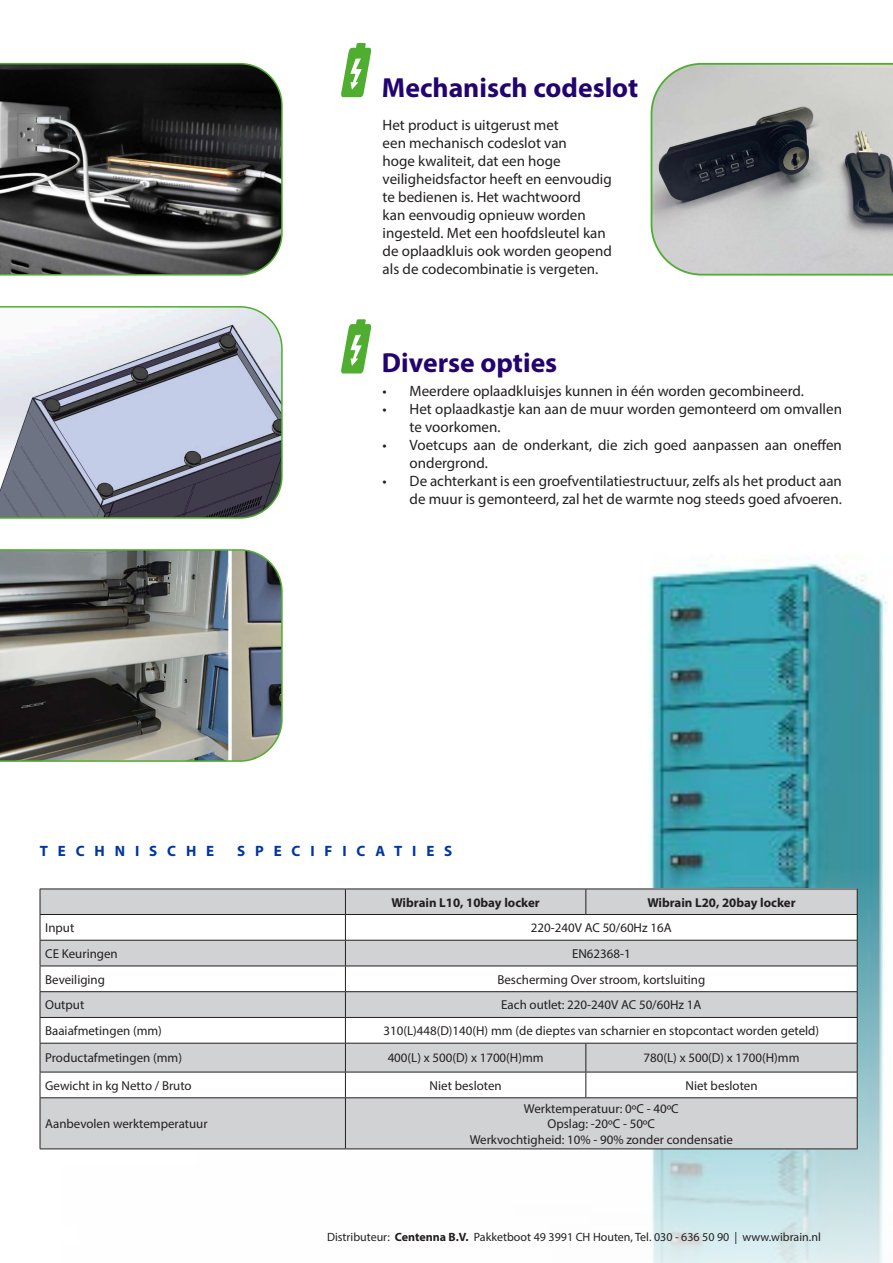
<style>
.page{position:relative;width:893px;height:1263px;background:#fff}
.page>*{position:absolute;margin:0;border:0;box-sizing:border-box;transform-origin:0 0}
.Kop_titel{font:700 27.6px "Myriad Pro";color:#22036f}
.Platte_tekst{font:15px/18px "Myriad Pro";color:#231f20}
.Intro{font:700 15px "Myriad Pro";letter-spacing:.66em;color:#0036a0}
.Platte_tekst-2{font:12.9px "Myriad Pro";color:#231f20}
.Platte_tekst-3{font:700 12.9px "Myriad Pro";color:#231f20}
.Platte_tekst-4{font:12px "Myriad Pro";color:#231f20}
.s1{font-weight:700}
</style>
<div class="page">
<img style="left:61px;top:558px;width:826px;height:705px">
<svg style="left:0;top:63px;width:283px;height:213px;background:#424340"></svg>
<svg style="left:0;top:306px;width:283px;height:213px;background:#a3a8b4"></svg>
<svg style="left:0;top:549px;width:283px;height:213px;background:#767a77"></svg>
<svg style="left:341px;top:319px;width:31px;height:55px"></svg>
<svg style="left:651px;top:63px;width:242px;height:213px;background:#a3a7a4"></svg>
<svg style="left:341px;top:43px;width:31px;height:55px"></svg>
<svg style="left:41px;top:890px;width:816px;height:258px;fill:#d1d2d4"></svg>
<hr style="left:40px;top:889px;width:305px;height:1px;background:#231f20">
<hr style="left:345px;top:889px;width:241px;height:1px;background:#231f20">
<hr style="left:586px;top:889px;width:271px;height:1px;background:#231f20">
<svg style="left:585px;top:889px;width:1px;height:25px"></svg>
<hr style="left:40px;top:914px;width:305px;height:1px;background:#231f20">
<hr style="left:345px;top:914px;width:241px;height:1px;background:#231f20">
<hr style="left:586px;top:914px;width:271px;height:1px;background:#231f20">
<hr style="left:40px;top:940px;width:305px;height:1px;background:#231f20">
<hr style="left:345px;top:940px;width:241px;height:1px;background:#231f20">
<hr style="left:586px;top:940px;width:271px;height:1px;background:#231f20">
<hr style="left:40px;top:966px;width:305px;height:1px;background:#231f20">
<hr style="left:345px;top:966px;width:241px;height:1px;background:#231f20">
<hr style="left:586px;top:966px;width:271px;height:1px;background:#231f20">
<hr style="left:40px;top:991px;width:305px;height:1px;background:#231f20">
<hr style="left:345px;top:991px;width:241px;height:1px;background:#231f20">
<hr style="left:586px;top:991px;width:271px;height:1px;background:#231f20">
<hr style="left:40px;top:1017px;width:305px;height:1px;background:#231f20">
<hr style="left:345px;top:1017px;width:241px;height:1px;background:#231f20">
<hr style="left:586px;top:1017px;width:271px;height:1px;background:#231f20">
<hr style="left:40px;top:1043px;width:305px;height:1px;background:#231f20">
<hr style="left:345px;top:1043px;width:241px;height:1px;background:#231f20">
<hr style="left:586px;top:1043px;width:271px;height:1px;background:#231f20">
<hr style="left:40px;top:1072px;width:305px;height:1px;background:#231f20">
<svg style="left:40px;top:889px;width:1px;height:208px"></svg>
<hr style="left:345px;top:1072px;width:241px;height:1px;background:#231f20">
<svg style="left:345px;top:889px;width:1px;height:208px"></svg>
<hr style="left:586px;top:1072px;width:271px;height:1px;background:#231f20">
<svg style="left:585px;top:1043px;width:1px;height:54px"></svg>
<svg style="left:857px;top:889px;width:1px;height:208px"></svg>
<hr style="left:40px;top:1097px;width:305px;height:1px;background:#231f20">
<hr style="left:40px;top:1098px;width:1px;height:50px;background:#231f20">
<hr style="left:345px;top:1097px;width:241px;height:1px;background:#231f20">
<hr style="left:345px;top:1098px;width:1px;height:50px;background:#231f20">
<hr style="left:586px;top:1097px;width:271px;height:1px;background:#231f20">
<hr style="left:857px;top:1098px;width:1px;height:50px;background:#231f20">
<hr style="left:40px;top:1148px;width:305px;height:1px;background:#231f20">
<hr style="left:345px;top:1148px;width:241px;height:1px;background:#231f20">
<hr style="left:586px;top:1148px;width:271px;height:1px;background:#231f20">
<p class="Kop_titel" style="left:382px;top:69px;width:258px">Mechanisch codeslot</p>
<p class="Platte_tekst" style="left:383px;top:116px;width:231px">Het product is uitgerust met<br>een mechanisch codeslot van<br>hoge kwaliteit, dat een hoge veiligheidsfactor heeft en eenvoudig te bedienen is. Het wachtwoord<br>kan eenvoudig opnieuw worden ingesteld. Met een hoofdsleutel kan de oplaadkluis ook worden geopend als de codecombinatie is vergeten.</p>
<p class="Kop_titel" style="left:382px;top:345px;width:177px">Diverse opties</p>
<p class="Platte_tekst" style="left:383px;top:381px;width:423px">• Meerdere oplaadkluisjes kunnen in één worden gecombineerd.</p>
<p class="Platte_tekst" style="left:410px;top:399px;width:434px;text-indent:-27px">• Het oplaadkastje kan aan de muur worden gemonteerd om omvallen te voorkomen.</p>
<p class="Platte_tekst" style="left:410px;top:435px;width:434px;text-indent:-27px">• Voetcups aan de onderkant, die zich goed aanpassen aan oneffen ondergrond.</p>
<p class="Platte_tekst" style="left:383px;top:471px;width:461px;text-align:right">• De achterkant is een groefventilatiestructuur, zelfs als het product aan de muur is gemonteerd, zal het de warmte nog steeds goed afvoeren.</p>
<p class="Intro" style="left:40px;top:841px;width:176px">TECHNISCHE</p>
<p class="Intro" style="left:237px;top:841px;width:217px">SPECIFICATIES</p>
<p class="Platte_tekst-3" style="left:391px;top:894px;width:150px">Wibrain L10, 10bay locker</p>
<p class="Platte_tekst-3" style="left:647px;top:894px;width:150px">Wibrain L20, 20bay locker</p>
<p class="Platte_tekst-2" style="left:45px;top:920px;width:31px">Input</p>
<p class="Platte_tekst-2" style="left:531px;top:920px;width:142px">220-240V AC 50/60Hz 16A</p>
<p class="Platte_tekst-2" style="left:45px;top:946px;width:74px">CE Keuringen</p>
<p class="Platte_tekst-2" style="left:572px;top:946px;width:60px">EN62368-1</p>
<p class="Platte_tekst-2" style="left:45px;top:971px;width:61px">Beveiliging</p>
<p class="Platte_tekst-2" style="left:497px;top:971px;width:209px">Bescherming Over stroom, kortsluiting</p>
<p class="Platte_tekst-2" style="left:45px;top:997px;width:41px">Output</p>
<p class="Platte_tekst-2" style="left:501px;top:997px;width:202px">Each outlet: 220-240V AC 50/60Hz 1A</p>
<p class="Platte_tekst-2" style="left:45px;top:1023px;width:118px">Baaiafmetingen (mm)</p>
<p class="Platte_tekst-2" style="left:383px;top:1023px;width:437px">310(L)448(D)140(H) mm (de dieptes van scharnier en stopcontact worden geteld)</p>
<p class="Platte_tekst-2" style="left:45px;top:1050px;width:138px">Productafmetingen (mm)</p>
<p class="Platte_tekst-2" style="left:388px;top:1050px;width:157px">400(L) x 500(D) x 1700(H)mm</p>
<p class="Platte_tekst-2" style="left:644px;top:1050px;width:157px">780(L) x 500(D) x 1700(H)mm</p>
<p class="Platte_tekst-2" style="left:45px;top:1077px;width:148px">Gewicht in kg Netto / Bruto</p>
<p class="Platte_tekst-2" style="left:430px;top:1077px;width:74px">Niet besloten</p>
<p class="Platte_tekst-2" style="left:685px;top:1077px;width:74px">Niet besloten</p>
<p class="Platte_tekst-2" style="left:45px;top:1116px;width:164px">Aanbevolen werktemperatuur</p>
<p class="Platte_tekst-2" style="left:524px;top:1100px;width:156px">Werktemperatuur: 0ºC - 40ºC</p>
<p class="Platte_tekst-2" style="left:548px;top:1116px;width:109px">Opslag: -20ºC - 50ºC</p>
<p class="Platte_tekst-2" style="left:470px;top:1131px;width:265px">Werkvochtigheid: 10% - 90% zonder condensatie</p>
<p class="Platte_tekst-4" style="left:327px;top:1229px;width:495px">Distributeur: <span class="s1">Centenna B.V.</span> Pakketboot 49 3991 CH Houten, Tel. 030 - 636 50 90 | www.wibrain.nl</p>
</div>
